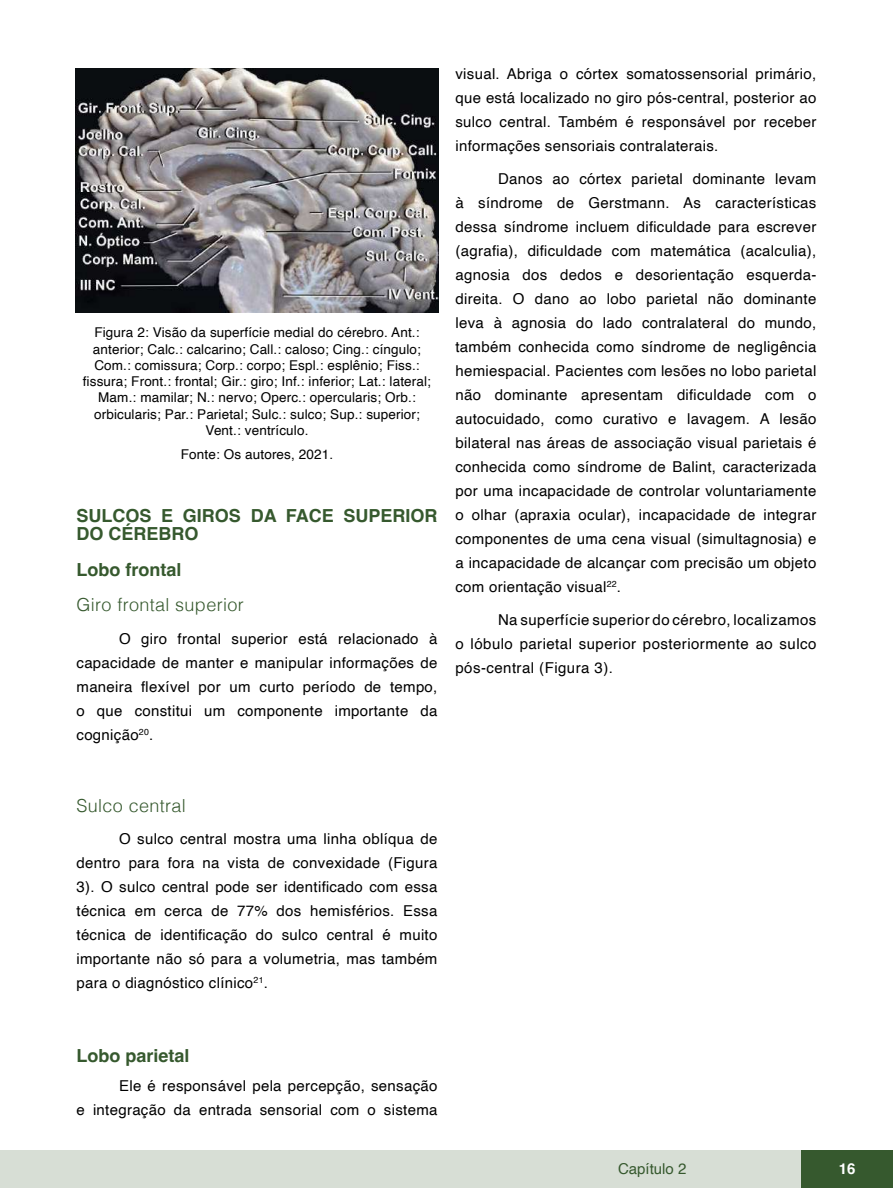
<style>
.page{position:relative;width:893px;height:1191px;background:#fff}
.page>*{position:absolute;margin:0;border:0;box-sizing:border-box;transform-origin:0 0}
.t1{font:700 18px/18px "Helvetica";color:#36592e}
.t2{font:300 18px "Helvetica";letter-spacing:.02em;color:#36592e}
.t3{font:15px/24px "Helvetica";letter-spacing:.02em;color:#000;text-align:justify}
.t4{font:15px "Helvetica";color:#36592e}
.t5{font:700 15px "Helvetica";color:#fff}
.t6{font:13.5px/16.2px "Helvetica";letter-spacing:.01em;color:#000;text-align:center}
</style>
<div class="page">
<div style="left:0;top:1149px;width:893px;height:38px;background:#d7ded5"></div>
<div style="left:801px;top:1149px;width:92px;height:38px;background:#36592e"></div>
<img style="left:75px;top:68px;width:364px;height:245px">
<p class="t6" style="left:83px;top:325px;width:350px">Figura 2: Visão da superfície medial do cérebro. Ant.: anterior; Calc.: calcarino; Call.: caloso; Cing.: cíngulo; Com.: comissura; Corp.: corpo; Espl.: esplênio; Fiss.: fissura; Front.: frontal; Gir.: giro; Inf.: inferior; Lat.: lateral; Mam.: mamilar; N.: nervo; Operc.: opercularis; Orb.: orbicularis; Par.: Parietal; Sulc.: sulco; Sup.: superior; Vent.: ventrículo.</p>
<p class="t6" style="left:181px;top:447px;width:154px">Fonte: Os autores, 2021.</p>
<p class="t1" style="left:77px;top:509px;width:362px">SULCOS E GIROS DA FACE SUPERIOR<br>DO CÉREBRO</p>
<p class="t1" style="left:77px;top:563px;width:106px">Lobo frontal</p>
<p class="t2" style="left:77px;top:589px;width:169px">Giro frontal superior</p>
<p class="t3" style="left:77px;top:627px;width:362px;text-indent:43px">O giro frontal superior está relacionado à capacidade de manter e manipular informações de maneira flexível por um curto período de tempo, o que constitui um componente importante da cognição<sup>20</sup>.</p>
<p class="t3" style="left:455px;top:62px;width:362px">visual. Abriga o córtex somatossensorial primário, que está localizado no giro pós-central, posterior ao sulco central. Também é responsável por receber informações sensoriais contralaterais.</p>
<p class="t3" style="left:455px;top:167px;width:362px;text-indent:43px">Danos ao córtex parietal dominante levam à síndrome de Gerstmann. As características dessa síndrome incluem dificuldade para escrever (agrafia), dificuldade com matemática (acalculia), agnosia dos dedos e desorientação esquerda&shy;direita. O dano ao lobo parietal não dominante leva à agnosia do lado contralateral do mundo, também conhecida como síndrome de negligência hemiespacial. Pacientes com lesões no lobo parietal não dominante apresentam dificuldade com o autocuidado, como curativo e lavagem. A lesão bilateral nas áreas de associação visual parietais é conhecida como síndrome de Balint, caracterizada por uma incapacidade de controlar voluntariamente o olhar (apraxia ocular), incapacidade de integrar componentes de uma cena visual (simultagnosia) e a incapacidade de alcançar com precisão um objeto com orientação visual<sup>22</sup>.</p>
<p class="t3" style="left:455px;top:607px;width:362px;text-indent:43px">Na superfície superior do cérebro, localizamos o lóbulo parietal superior posteriormente ao sulco pós-central (Figura 3).</p>
<p class="t2" style="left:77px;top:790px;width:111px">Sulco central</p>
<p class="t3" style="left:77px;top:827px;width:362px;text-indent:43px">O sulco central mostra uma linha oblíqua de dentro para fora na vista de convexidade (Figura 3). O sulco central pode ser identificado com essa técnica em cerca de 77% dos hemisférios. Essa técnica de identificação do sulco central é muito importante não só para a volumetria, mas também para o diagnóstico clínico<sup>21</sup>.</p>
<p class="t1" style="left:77px;top:1049px;width:115px">Lobo parietal</p>
<p class="t3" style="left:77px;top:1073px;width:362px;text-align:right">Ele é responsável pela percepção, sensação<br>e integração da entrada sensorial com o sistema</p>
<p class="t4" style="left:618px;top:1157px;width:70px">Capítulo 2</p>
<p class="t5" style="left:839px;top:1159px;width:18px">16</p>
</div>
